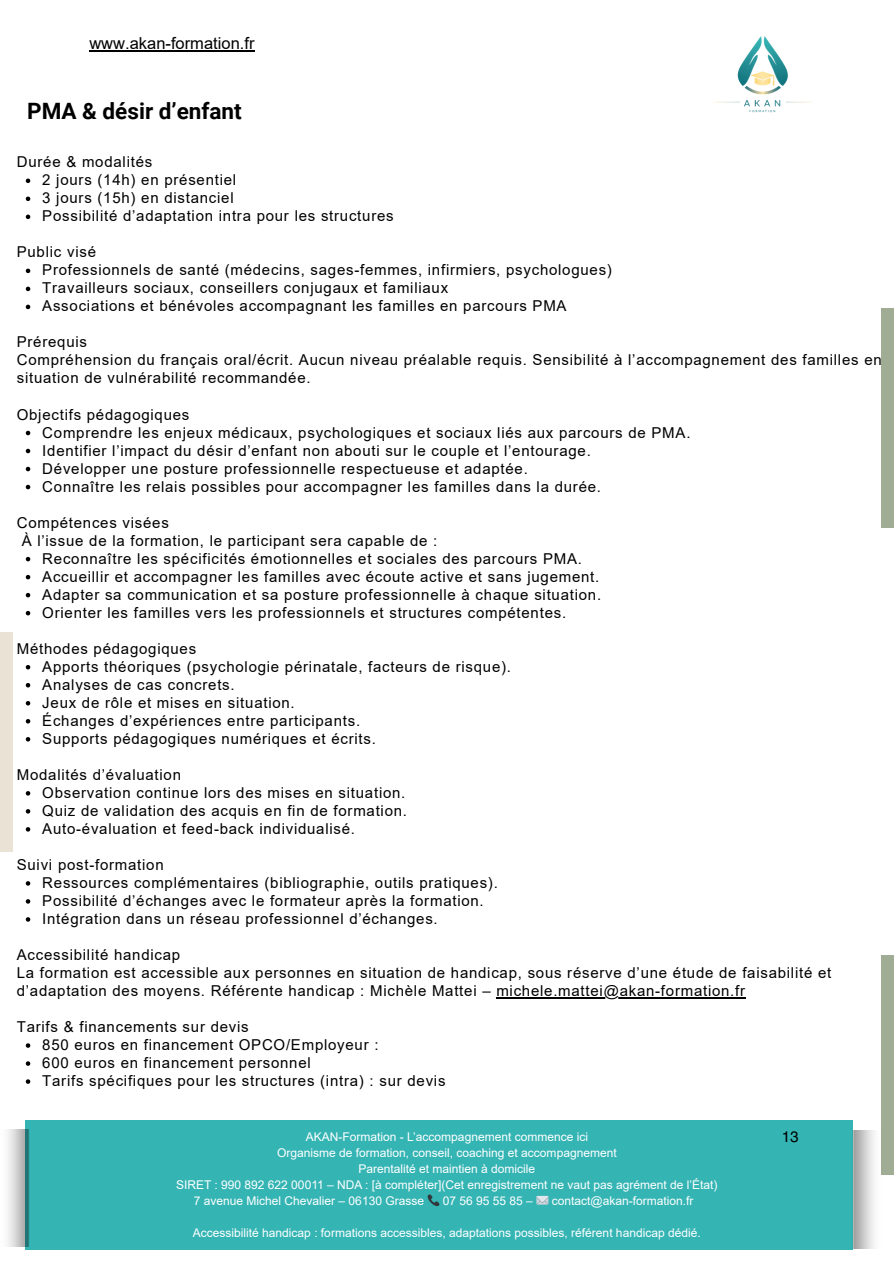
<style>
.page{position:relative;width:894px;height:1264px;background:#fff}
.page>*{position:absolute;margin:0;border:0;box-sizing:border-box;transform-origin:0 0}
.t1{font:700 22.5px "Roboto";color:#000}
.t2{font:16.5px "Arial";color:#000}
.t3{font:15px/18px "Arial";letter-spacing:.05em;color:#000}
.t4{font:15px "Helios";color:#000}
.t5{font:12px "Arial";color:#fff}
</style>
<div class="page">
<div style="left:0;top:632px;width:13px;height:219px;background:#ebe2d6"></div>
<div style="left:880px;top:308px;width:13px;height:219px;background:#a0ac93"></div>
<div style="left:880px;top:955px;width:13px;height:219px;background:#a0ac93"></div>
<hr style="left:89px;top:50px;width:165px;height:1px;background:#000">
<div style="left:25px;top:1119px;width:827px;height:130px;background:#35b4b4"></div>
<svg style="left:26px;top:178px;width:4px;height:5px"></svg>
<svg style="left:26px;top:196px;width:4px;height:5px"></svg>
<svg style="left:26px;top:214px;width:4px;height:5px"></svg>
<svg style="left:26px;top:268px;width:4px;height:5px"></svg>
<svg style="left:26px;top:287px;width:4px;height:4px"></svg>
<svg style="left:26px;top:305px;width:4px;height:4px"></svg>
<svg style="left:26px;top:431px;width:4px;height:4px"></svg>
<svg style="left:26px;top:449px;width:4px;height:4px"></svg>
<svg style="left:26px;top:467px;width:4px;height:4px"></svg>
<svg style="left:26px;top:485px;width:4px;height:4px"></svg>
<svg style="left:26px;top:557px;width:4px;height:4px"></svg>
<svg style="left:26px;top:575px;width:4px;height:4px"></svg>
<svg style="left:26px;top:593px;width:4px;height:4px"></svg>
<svg style="left:26px;top:611px;width:4px;height:4px"></svg>
<svg style="left:26px;top:665px;width:4px;height:4px"></svg>
<svg style="left:26px;top:683px;width:4px;height:4px"></svg>
<svg style="left:26px;top:701px;width:4px;height:4px"></svg>
<svg style="left:26px;top:719px;width:4px;height:4px"></svg>
<svg style="left:26px;top:737px;width:4px;height:4px"></svg>
<svg style="left:26px;top:791px;width:4px;height:4px"></svg>
<svg style="left:26px;top:809px;width:4px;height:4px"></svg>
<svg style="left:26px;top:827px;width:4px;height:4px"></svg>
<svg style="left:26px;top:881px;width:4px;height:4px"></svg>
<svg style="left:26px;top:899px;width:4px;height:4px"></svg>
<svg style="left:26px;top:917px;width:4px;height:4px"></svg>
<hr style="left:496px;top:997px;width:249px;height:1px;background:#000">
<svg style="left:26px;top:1043px;width:4px;height:4px"></svg>
<svg style="left:26px;top:1061px;width:4px;height:4px"></svg>
<svg style="left:26px;top:1079px;width:4px;height:4px"></svg>
<img style="left:714px;top:36px;width:98px;height:77px">
<img style="left:852px;top:1130px;width:22px;height:117px">
<img style="left:8px;top:1129px;width:21px;height:117px">
<p class="t2" style="left:89px;top:34px;width:166px">www.akan-formation.fr</p>
<h1 class="t1" style="left:27px;top:98px;width:216px">PMA &amp; désir d’enfant</h1>
<p class="t3" style="left:42px;top:153px;width:353px;text-indent:-25px">Durée &amp; modalités<br>2 jours (14h) en présentiel<br>3 jours (15h) en distanciel<br>Possibilité d’adaptation intra pour les structures</p>
<p class="t3" style="left:42px;top:243px;width:571px;text-indent:-25px">Public visé<br>Professionnels de santé (médecins, sages-femmes, infirmiers, psychologues)<br>Travailleurs sociaux, conseillers conjugaux et familiaux<br>Associations et bénévoles accompagnant les familles en parcours PMA</p>
<p class="t3" style="left:17px;top:333px;width:866px">Prérequis<br>Compréhension du français oral/écrit. Aucun niveau préalable requis. Sensibilité à l’accompagnement des familles en situation de vulnérabilité recommandée.</p>
<p class="t3" style="left:42px;top:405px;width:649px;text-indent:-25px">Objectifs pédagogiques<br>Comprendre les enjeux médicaux, psychologiques et sociaux liés aux parcours de PMA.<br>Identifier l’impact du désir d’enfant non abouti sur le couple et l’entourage.<br>Développer une posture professionnelle respectueuse et adaptée.<br>Connaître les relais possibles pour accompagner les familles dans la durée.</p>
<p class="t3" style="left:17px;top:513px;width:153px">Compétences visées</p>
<p class="t3" style="left:22px;top:531px;width:417px">À l’issue de la formation, le participant sera capable de :</p>
<p class="t3" style="left:42px;top:549px;width:541px">Reconnaître les spécificités émotionnelles et sociales des parcours PMA.</p>
<p class="t3" style="left:42px;top:567px;width:558px">Accueillir et accompagner les familles avec écoute active et sans jugement.</p>
<p class="t3" style="left:42px;top:585px;width:560px">Adapter sa communication et sa posture professionnelle à chaque situation.</p>
<p class="t3" style="left:42px;top:603px;width:525px">Orienter les familles vers les professionnels et structures compétentes.</p>
<p class="t3" style="left:42px;top:639px;width:470px;text-indent:-25px">Méthodes pédagogiques<br>Apports théoriques (psychologie périnatale, facteurs de risque).<br>Analyses de cas concrets.<br>Jeux de rôle et mises en situation.<br>Échanges d’expériences entre participants.<br>Supports pédagogiques numériques et écrits.</p>
<p class="t3" style="left:42px;top:765px;width:366px;text-indent:-25px">Modalités d’évaluation<br>Observation continue lors des mises en situation.<br>Quiz de validation des acquis en fin de formation.<br>Auto-évaluation et feed-back individualisé.</p>
<p class="t3" style="left:42px;top:855px;width:457px;text-indent:-25px">Suivi post-formation<br>Ressources complémentaires (bibliographie, outils pratiques).<br>Possibilité d’échanges avec le formateur après la formation.<br>Intégration dans un réseau professionnel d’échanges.</p>
<p class="t3" style="left:17px;top:945px;width:815px">Accessibilité handicap<br>La formation est accessible aux personnes en situation de handicap, sous réserve d’une étude de faisabilité et d’adaptation des moyens. Référente handicap : Michèle Mattei – michele.mattei@akan-formation.fr</p>
<p class="t3" style="left:42px;top:1017px;width:404px;text-indent:-25px">Tarifs &amp; financements sur devis<br>850 euros en financement OPCO/Employeur :<br>600 euros en financement personnel<br>Tarifs spécifiques pour les structures (intra) : sur devis</p>
<p class="t5" style="left:306px;top:1129px;width:284px">AKAN-Formation - L’accompagnement commence ici</p>
<p class="t5" style="left:277px;top:1145px;width:341px">Organisme de formation, conseil, coaching et accompagnement</p>
<p class="t5" style="left:358px;top:1161px;width:178px">Parentalité et maintien à domicile</p>
<p class="t5" style="left:176px;top:1177px;width:543px">SIRET : 990 892 622 00011 – NDA : [à compléter](Cet enregistrement ne vaut pas agrément de l’État)</p>
<p class="t5" style="left:194px;top:1193px;width:232px">7 avenue Michel Chevalier – 06130 Grasse</p>
<p class="t5" style="left:443px;top:1193px;width:92px">07 56 95 55 85 –</p>
<p class="t5" style="left:551px;top:1193px;width:143px">contact@akan-formation.fr</p>
<p class="t5" style="left:193px;top:1225px;width:509px">Accessibilité handicap : formations accessibles, adaptations possibles, référent handicap dédié.</p>
<p class="t4" style="left:781px;top:1127px;width:18px">13</p>
</div>
